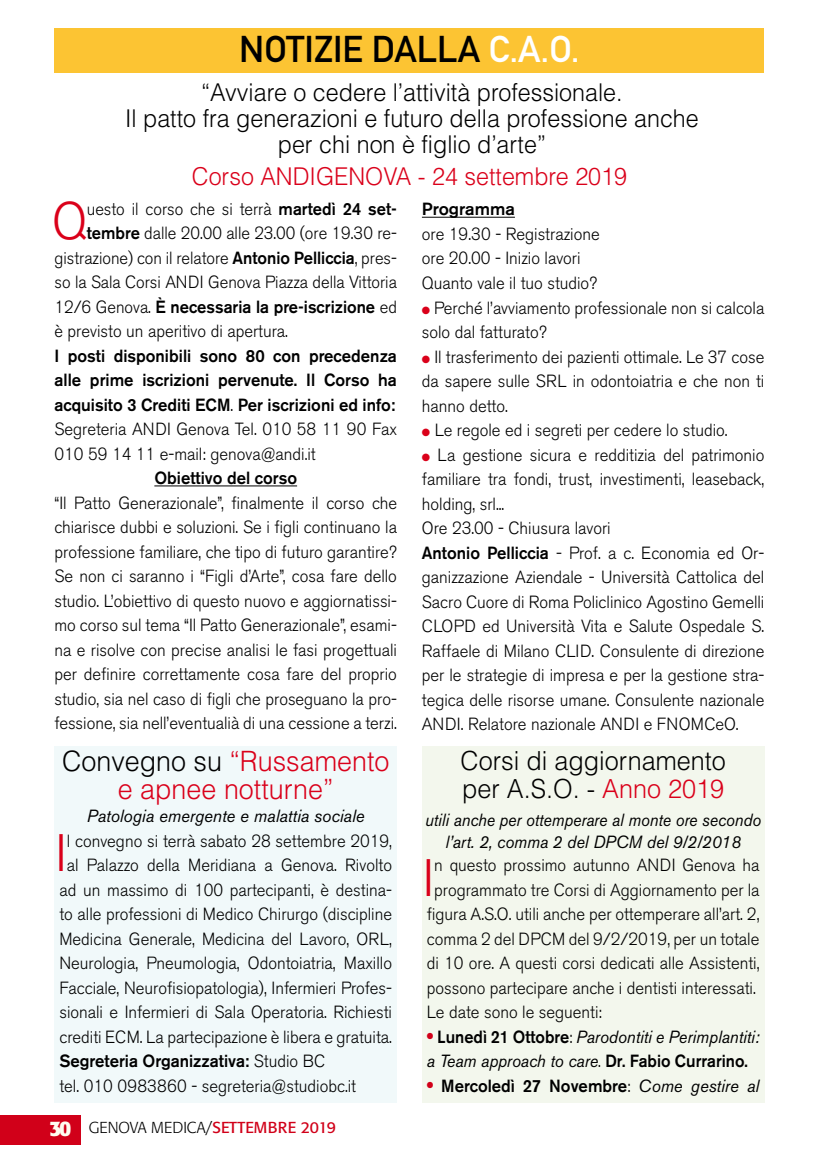
<style>
.page{position:relative;width:819px;height:1176px;background:#fff}
.page>*{position:absolute;margin:0;border:0;box-sizing:border-box;transform-origin:0 0}
.t1{font:300 52.15px "Akzidenz Grotesk BE";color:#da001a;scale:.95 1}
.t2{font:300 52.15px "Akzidenz Grotesk BE";color:#da001a;scale:.94 1}
.t3{font:36.75px "DIN Mittelschrift Std";color:#000}
.t4{font:300 28px/28px "Helvetica LT Std";color:#da001a;text-align:center;scale:.96 1}
.t5{font:300 26.25px/28px "Helvetica LT Std";color:#000;scale:.96 1}
.t6{font:300 24.5px/26.2px "Helvetica LT Std";color:#000;text-align:center;scale:.95 1}
.t7{font:300 24.5px "Helvetica LT Std";color:#da001a;scale:.95 1}
.t8{font:300 17.5px/24.5px "Akzidenz Grotesk BE";color:#000;scale:.95 1}
.t9{font:500 17.5px/24.5px "Akzidenz Grotesk BE";color:#000;text-align:justify;scale:.95 1}
.t10{font:300 17.5px "Akzidenz Grotesk BE";color:#000;scale:.94 1}
.t11{font:italic 17.5px/24.5px "Akzidenz Grotesk BE";color:#000;scale:.93 1}
.t12{font:italic 17.5px/22.8px "Akzidenz Grotesk BE";color:#000;text-align:center;scale:.91 1}
.t13{font:500 17.5px "Akzidenz Grotesk BE";color:#000;scale:.94 1}
.t14{font:italic 17.5px "Akzidenz Grotesk BE";color:#000;scale:.96 1}
.t15{font:500 17.5px "Akzidenz Grotesk BE";color:#000}
.t16{font:300 15.75px "Formata";color:#000}
.s1{color:#fff}
.s2{font-weight:500}
.s3{font-weight:300}
.s4{color:#000}
.s5{font-weight:700;font-size:21px;color:#fffdf1}
.s6{font-weight:400;color:#d10019}
.s7{color:#da001a}
.s8{font-weight:500;font-style:normal}
.s9{font-weight:300;font-style:normal}
.s10{font-weight:400;font-style:italic}
</style>
<div class="page">
<div style="left:0;top:1114px;width:80px;height:30px;background:#d10019"></div>
<div style="left:422px;top:746px;width:342px;height:356px;background:#f3f7ed"></div>
<div style="left:54px;top:746px;width:343px;height:356px;background:#f1f9fa"></div>
<div style="left:55px;top:29px;width:709px;height:44px;background:#fcc433"></div>
<hr style="left:154px;top:485px;width:143px;height:1px;background:#000">
<hr style="left:422px;top:217px;width:93px;height:1px;background:#000">
<h2 class="t3" style="left:239px;top:28px;width:342px">NOTIZIE DALLA <span class="s1">C.A.O.</span></h2>
<h3 class="t6" style="left:125px;top:79px;width:605px">“Avviare o cedere l’attività professionale.<br>Il patto fra generazioni e futuro della professione anche per chi non è figlio d’arte”</h3>
<h3 class="t7" style="left:192px;top:161px;width:459px">Corso ANDIGENOVA - 24 settembre 2019</h3>
<h1 class="t2" style="left:52px;top:192px;width:38px">Q</h1>
<p class="t10" style="left:87px;top:199px;width:331px">uesto il corso che si terrà <span class="s2">martedì 24 set-</span></p>
<p class="t10" style="left:87px;top:223px;width:331px"><span class="s2">tembre</span> dalle 20.00 alle 23.00 (ore 19.30 re-</p>
<p class="t10" style="left:54px;top:248px;width:366px">gistrazione) con il relatore <span class="s2">Antonio Pelliccia</span>, pres-</p>
<p class="t10" style="left:54px;top:272px;width:366px">so la Sala Corsi ANDI Genova Piazza della Vittoria</p>
<p class="t13" style="left:54px;top:296px;width:366px"><span class="s3">12/6 Genova.</span> È necessaria la pre-iscrizione <span class="s3">ed</span></p>
<p class="t10" style="left:54px;top:321px;width:250px">è previsto un aperitivo di apertura.</p>
<p class="t9" style="left:54px;top:343px;width:362px">I posti disponibili sono 80 con precedenza alle prime iscrizioni pervenute. Il Corso ha acquisito 3 Crediti ECM<span class="s3">.</span> Per iscrizioni ed info:<br><span class="s3">Segreteria ANDI Genova Tel. 010 58 11 90 Fax 010 59 14 11 e-mail: genova@andi.it</span></p>
<p class="t9" style="left:154px;top:466px;width:152px">Obiettivo del corso</p>
<p class="t8" style="left:54px;top:491px;width:362px;text-align:justify">“Il Patto Generazionale”, finalmente il corso che chiarisce dubbi e soluzioni. Se i figli continuano la professione familiare, che tipo di futuro garantire?<br>Se non ci saranno i “Figli d’Arte”, cosa fare dello studio. L’obiettivo di questo nuovo e aggiornatissi&shy;mo corso sul tema “Il Patto Generazionale”, esami&shy;na e risolve con precise analisi le fasi progettuali per definire correttamente cosa fare del proprio studio, sia nel caso di figli che proseguano la pro&shy;fessione, sia nell’eventualià di una cessione a terzi.</p>
<h3 class="t4" style="left:62px;top:746px;width:342px"><span class="s4">Convegno su</span> “Russamento e apnee notturne”</h3>
<p class="t14" style="left:87px;top:805px;width:291px">Patologia emergente e malattia sociale</p>
<h1 class="t1" style="left:55px;top:824px;width:13px">I</h1>
<p class="t8" style="left:67px;top:828px;width:344px">l convegno si terrà sabato 28 settembre 2019,</p>
<p class="t8" style="left:67px;top:853px;width:344px">al Palazzo della Meridiana a Genova. Rivolto</p>
<p class="t8" style="left:59px;top:877px;width:351px">ad un massimo di 100 partecipanti, è destina-</p>
<p class="t8" style="left:59px;top:902px;width:351px">to alle professioni di Medico Chirurgo (discipline</p>
<p class="t8" style="left:59px;top:926px;width:351px">Medicina Generale, Medicina del Lavoro, ORL,</p>
<p class="t8" style="left:59px;top:951px;width:351px">Neurologia, Pneumologia, Odontoiatria, Maxillo</p>
<p class="t8" style="left:59px;top:975px;width:351px">Facciale, Neurofisiopatologia), Infermieri Profes-</p>
<p class="t8" style="left:59px;top:1000px;width:351px">sionali e Infermieri di Sala Operatoria. Richiesti</p>
<p class="t8" style="left:59px;top:1024px;width:351px">crediti ECM. La partecipazione è libera e gratuita.</p>
<p class="t9" style="left:59px;top:1048px;width:281px">Segreteria Organizzativa: <span class="s3">Studio BC</span></p>
<p class="t8" style="left:59px;top:1073px;width:314px">tel. 010 0983860 - segreteria@studiobc.it</p>
<p class="t16" style="left:50px;top:1118px;width:288px"><span class="s5">30</span> GENOVA MEDICA/<span class="s6">SETTEMBRE 2019</span></p>
<p class="t15" style="left:422px;top:199px;width:94px">Programma</p>
<p class="t8" style="left:422px;top:222px;width:189px">ore 19.30 - Registrazione ore 20.00 - Inizio lavori<br>Quanto vale il tuo studio?</p>
<p class="t8" style="left:422px;top:295px;width:362px"><span class="s7">●</span> Perché l’avviamento professionale non si calcola solo dal fatturato?</p>
<p class="t8" style="left:422px;top:344px;width:362px;text-align:justify"><span class="s7">●</span> Il trasferimento dei pazienti ottimale. Le 37 cose da sapere sulle SRL in odontoiatria e che non ti hanno detto.</p>
<p class="t8" style="left:422px;top:418px;width:323px"><span class="s7">●</span> Le regole ed i segreti per cedere lo studio.</p>
<p class="t8" style="left:422px;top:442px;width:362px"><span class="s7">●</span> La gestione sicura e redditizia del patrimonio familiare tra fondi, trust, investimenti, leaseback, holding, srl...<br>Ore 23.00 - Chiusura lavori<br><span class="s2">Antonio Pelliccia</span> - Prof. a c. Economia ed Or&shy;ganizzazione Aziendale - Università Cattolica del Sacro Cuore di Roma Policlinico Agostino Gemelli CLOPD ed Università Vita e Salute Ospedale S.<br>Raffaele di Milano CLID. Consulente di direzione per le strategie di impresa e per la gestione stra&shy;tegica delle risorse umane. Consulente nazionale ANDI. Relatore nazionale ANDI e FNOMCeO.</p>
<h3 class="t5" style="left:460px;top:746px;width:278px">Corsi di aggiornamento per A.S.O. - <span class="s7">Anno 2019</span></h3>
<p class="t12" style="left:425px;top:808px;width:370px">utili anche per ottemperare al monte ore secondo l’art. 2, comma 2 del DPCM del 9/2/2018</p>
<h1 class="t1" style="left:423px;top:848px;width:13px">I</h1>
<p class="t8" style="left:434px;top:853px;width:344px">n questo prossimo autunno ANDI Genova ha</p>
<p class="t8" style="left:434px;top:877px;width:344px">programmato tre Corsi di Aggiornamento per la</p>
<p class="t8" style="left:427px;top:902px;width:351px">figura A.S.O. utili anche per ottemperare all’art. 2,</p>
<p class="t8" style="left:427px;top:926px;width:351px">comma 2 del DPCM del 9/2/2019, per un totale</p>
<p class="t8" style="left:427px;top:951px;width:351px">di 10 ore. A questi corsi dedicati alle Assistenti,</p>
<p class="t8" style="left:427px;top:975px;width:348px">possono partecipare anche i dentisti interessati.</p>
<p class="t8" style="left:427px;top:1000px;width:186px">Le date sono le seguenti:</p>
<p class="t11" style="left:427px;top:1024px;width:359px"><sup>●</sup> <span class="s8">Lunedì 21 Ottobre</span><span class="s9">:</span> Parodontiti e Perimplantiti: a Team approach to care<span class="s9">.</span> <span class="s8">Dr. Fabio Currarino.</span></p>
<p class="t9" style="left:427px;top:1073px;width:351px"><sup>●</sup> Mercoledì 27 Novembre<span class="s3">:</span> <span class="s10">Come gestire al</span></p>
</div>
